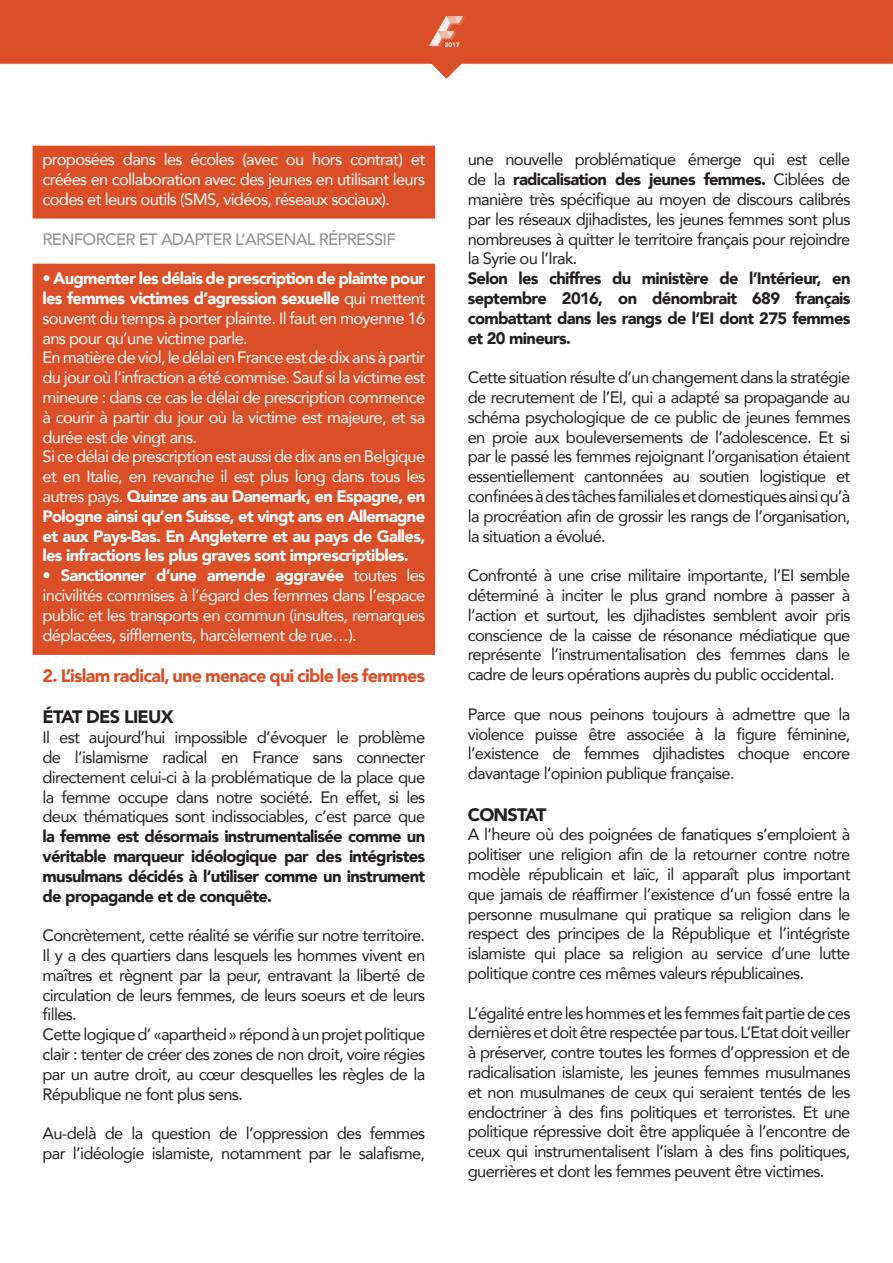
<style>
.page{position:relative;width:893px;height:1263px;background:#fff}
.page>*{position:absolute;margin:0;border:0;box-sizing:border-box;transform-origin:0 0}
.t1{font:900 18px "Avenir";letter-spacing:-.04em;color:#da4f28}
.t2{font:900 18px "Avenir";letter-spacing:-.04em;color:#231f20}
.t3{font:16.5px/19.8px "Avenir";letter-spacing:-.04em;color:#231f20;text-align:justify}
.t4{font:16.5px/19.8px "Avenir";letter-spacing:-.04em;color:#fff;text-align:justify}
.t5{font:900 16.5px/19.8px "Avenir";letter-spacing:-.04em;color:#231f20;text-align:justify}
.t6{font:500 16.5px "Avenir";letter-spacing:-.04em;color:#939598}
.s1{font-weight:900}
</style>
<div class="page">
<div style="left:33px;top:264px;width:402px;height:391px;background:#da4f28"></div>
<div style="left:33px;top:146px;width:402px;height:73px;background:#da4f28"></div>
<div style="left:0;top:0;width:893px;height:64px;background:#da4f28"></div>
<img style="left:429px;top:17px;width:36px;height:30px">
<svg style="left:429px;top:63px;width:35px;height:16px"></svg>
<p class="t4" style="left:43px;top:149px;width:384px">proposées dans les écoles (avec ou hors contrat) et créées en collaboration avec des jeunes en utilisant leurs codes et leurs outils (SMS, vidéos, réseaux sociaux).</p>
<p class="t6" style="left:43px;top:225px;width:355px">RENFORCER ET ADAPTER L’ARSENAL RÉPRESSIF</p>
<p class="t4" style="left:43px;top:268px;width:384px;text-align:left">• <span class="s1">Augmenter les délais de prescription de plainte pour les femmes victimes d’agression sexuelle</span> qui mettent souvent du temps à porter plainte. Il faut en moyenne 16 ans pour qu’une victime parle.<br>En matière de viol, le délai en France est de dix ans à partir du jour où l’infraction a été commise. Sauf si la victime est mineure : dans ce cas le délai de prescription commence à courir à partir du jour où la victime est majeure, et sa durée est de vingt ans.<br>Si ce délai de prescription est aussi de dix ans en Belgique et en Italie, en revanche il est plus long dans tous les autres pays. <span class="s1">Quinze ans au Danemark, en Espagne, en Pologne ainsi qu’en Suisse, et vingt ans en Allemagne et aux Pays-Bas. En Angleterre et au pays de Galles, les infractions les plus graves sont imprescriptibles.</span></p>
<p class="t4" style="left:43px;top:565px;width:384px"><span class="s1">• Sanctionner d’une amende aggravée</span> toutes les incivilités commises à l’égard des femmes dans l’espace public et les transports en commun (insultes, remarques déplacées, sifflements, harcèlement de rue…).</p>
<p class="t1" style="left:43px;top:660px;width:384px">2. L’islam radical, une menace qui cible les femmes</p>
<p class="t2" style="left:43px;top:702px;width:133px">État des lieux</p>
<p class="t3" style="left:43px;top:727px;width:384px">Il est aujourd’hui impossible d’évoquer le problème de l’islamisme radical en France sans connecter directement celui-ci à la problématique de la place que la femme occupe dans notre société. En effet, si les deux thématiques sont indissociables, c’est parce que</p>
<p class="t5" style="left:43px;top:826px;width:384px">la femme est désormais instrumentalisée comme un véritable marqueur idéologique par des intégristes musulmans décidés à l’utiliser comme un instrument de propagande et de conquête.</p>
<p class="t3" style="left:43px;top:925px;width:384px;text-align:left">Concrètement, cette réalité se vérifie sur notre territoire.<br>Il y a des quartiers dans lesquels les hommes vivent en maîtres et règnent par la peur, entravant la liberté de circulation de leurs femmes, de leurs soeurs et de leurs filles.<br>Cette logique d’ «apartheid » répond à un projet politique clair : tenter de créer des zones de non droit, voire régies par un autre droit, au cœur desquelles les règles de la République ne font plus sens.</p>
<p class="t3" style="left:43px;top:1123px;width:384px">Au-delà de la question de l’oppression des femmes par l’idéologie islamiste, notamment par le salafisme,</p>
<p class="t3" style="left:468px;top:149px;width:384px">une nouvelle problématique émerge qui est celle de la <span class="s1">radicalisation des jeunes femmes.</span> Ciblées de manière très spécifique au moyen de discours calibrés par les réseaux djihadistes, les jeunes femmes sont plus nombreuses à quitter le territoire français pour rejoindre la Syrie ou l’Irak.</p>
<p class="t5" style="left:468px;top:268px;width:384px">Selon les chiffres du ministère de l’Intérieur, en septembre 2016, on dénombrait 689 français combattant dans les rangs de l’EI dont 275 femmes et 20 mineurs.</p>
<p class="t3" style="left:468px;top:367px;width:384px">Cette situation résulte d’un changement dans la stratégie de recrutement de l’EI, qui a adapté sa propagande au schéma psychologique de ce public de jeunes femmes en proie aux bouleversements de l’adolescence. Et si par le passé les femmes rejoignant l’organisation étaient essentiellement cantonnées au soutien logistique et confinées à des tâches familiales et domestiques ainsi qu’à la procréation afin de grossir les rangs de l’organisation, la situation a évolué.</p>
<p class="t3" style="left:468px;top:565px;width:384px">Confronté à une crise militaire importante, l’EI semble déterminé à inciter le plus grand nombre à passer à l’action et surtout, les djihadistes semblent avoir pris conscience de la caisse de résonance médiatique que représente l’instrumentalisation des femmes dans le cadre de leurs opérations auprès du public occidental.</p>
<p class="t3" style="left:468px;top:704px;width:384px">Parce que nous peinons toujours à admettre que la violence puisse être associée à la figure féminine, l’existence de femmes djihadistes choque encore davantage l’opinion publique française.</p>
<p class="t2" style="left:468px;top:799px;width:80px">Constat</p>
<p class="t3" style="left:468px;top:824px;width:384px">A l’heure où des poignées de fanatiques s’emploient à politiser une religion afin de la retourner contre notre modèle républicain et laïc, il apparaît plus important que jamais de réaffirmer l’existence d’un fossé entre la personne musulmane qui pratique sa religion dans le respect des principes de la République et l’intégriste islamiste qui place sa religion au service d’une lutte politique contre ces mêmes valeurs républicaines.</p>
<p class="t3" style="left:468px;top:1002px;width:384px">L’égalité entre les hommes et les femmes fait partie de ces dernières et doit être respectée par tous. L’Etat doit veiller à préserver, contre toutes les formes d’oppression et de radicalisation islamiste, les jeunes femmes musulmanes et non musulmanes de ceux qui seraient tentés de les endoctriner à des fins politiques et terroristes. Et une politique répressive doit être appliquée à l’encontre de ceux qui instrumentalisent l’islam à des fins politiques, guerrières et dont les femmes peuvent être victimes.</p>
</div>
